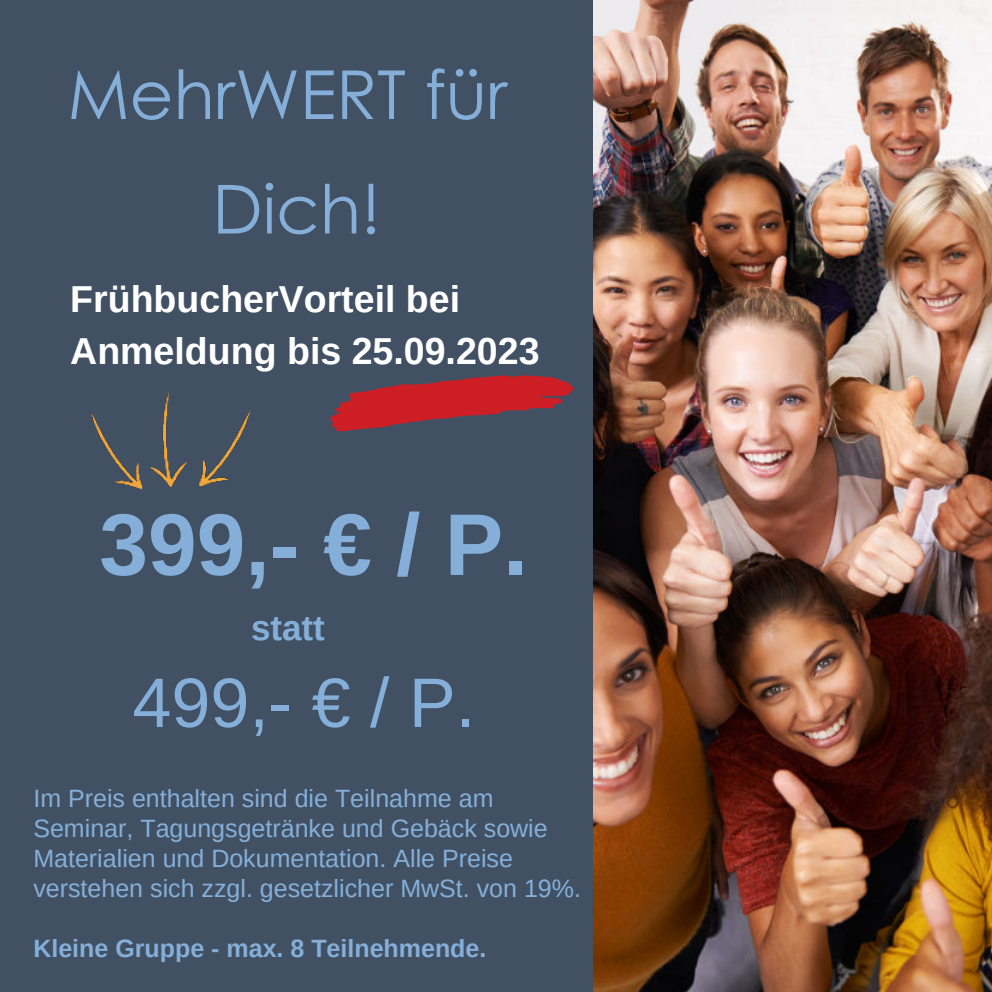
<style>
.page{position:relative;width:992px;height:992px;background:#415163}
.page>*{position:absolute;margin:0;border:0;box-sizing:border-box;transform-origin:0 0}
.t1{font:700 87.5px "Arimo";color:#85afd9}
.t2{font:70px "Arimo";color:#85afd9}
.t3{font:67.5px/114.5px "Century Gothic";color:#85afd9;text-align:center}
.t4{font:700 37.5px/52.5px "Arimo";color:#fff}
.t5{font:700 35px "Arimo";color:#85afd9}
.t6{font:25px/30px "Arimo";color:#85afd9}
.t7{font:700 25px "Arimo";color:#85afd9}
</style>
<div class="page">
<img style="left:91px;top:393px;width:160px;height:97px">
<img style="left:594px;top:0;width:398px;height:992px">
<svg style="left:330px;top:375px;width:244px;height:56px"></svg>
<h3 class="t3" style="left:68px;top:36px;width:441px">MehrWERT für<br>Dich!</h3>
<h3 class="t4" style="left:70px;top:273px;width:471px">FrühbucherVorteil bei<br>Anmeldung bis 25.09.2023</h3>
<h1 class="t1" style="left:99px;top:485px;width:430px">399,- € / P.</h1>
<h3 class="t5" style="left:251px;top:604px;width:75px">statt</h3>
<h2 class="t2" style="left:132px;top:658px;width:344px">499,- € / P.</h2>
<p class="t6" style="left:33px;top:784px;width:549px">Im Preis enthalten sind die Teilnahme am Seminar, Tagungsgetränke und Gebäck sowie Materialien und Dokumentation. Alle Preise verstehen sich zzgl. gesetzlicher MwSt. von 19%.</p>
<p class="t7" style="left:33px;top:931px;width:455px">Kleine Gruppe - max. 8 Teilnehmende.</p>
</div>
